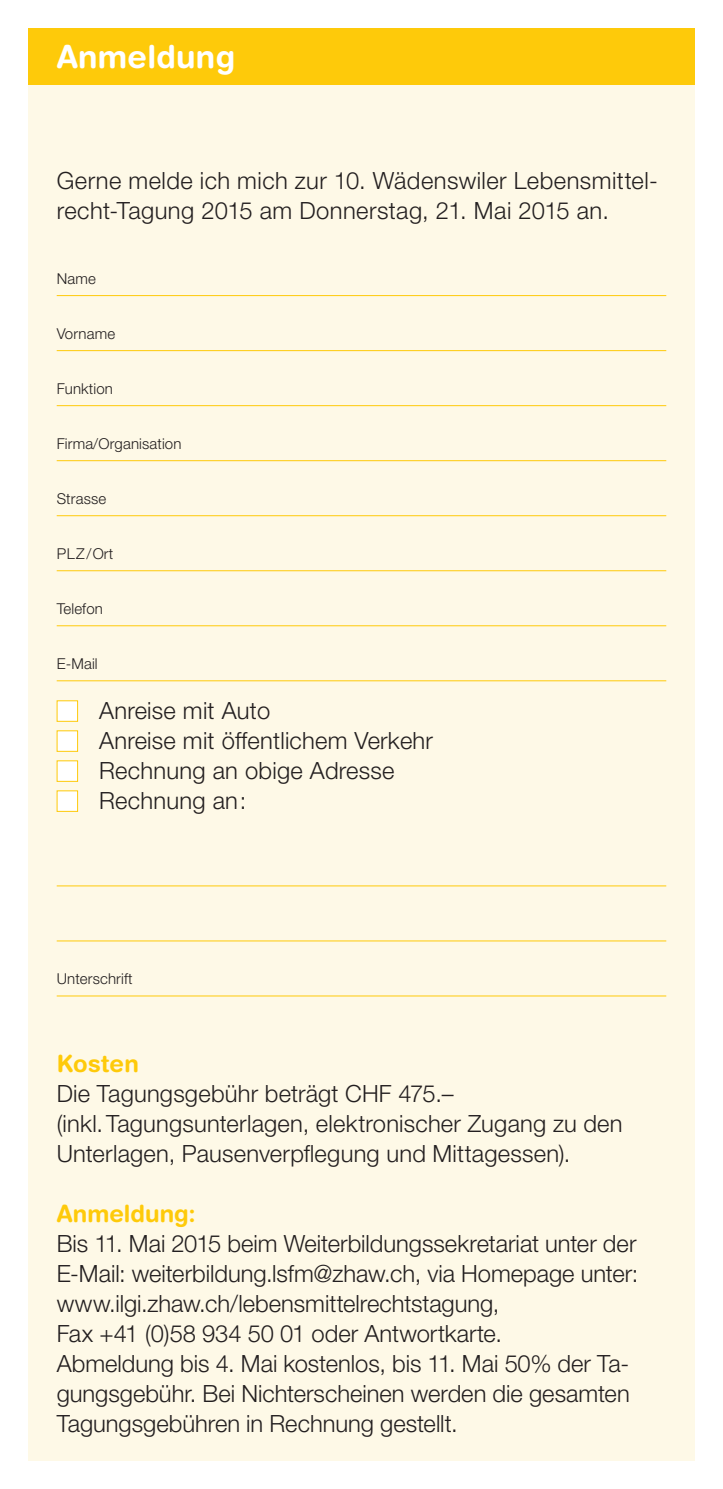
<style>
.page{position:relative;width:723px;height:1489px;background:#fff}
.page>*{position:absolute;margin:0;border:0;box-sizing:border-box;transform-origin:0 0}
._08_titel_weiss{font:700 31.75px "Helvetica Rounded LT Std";letter-spacing:.01em;color:#fff}
.t1{font:300 23.75px/30px "Helvetica Neue LT Pro";letter-spacing:.005em;color:#231f20}
.t2{font:700 23.75px "Helvetica Rounded LT Std";letter-spacing:.005em;color:#feca0a}
.t3{font:300 15px "Helvetica Neue LT Pro";letter-spacing:.01em;color:#231f20}
</style>
<div class="page">
<div style="left:28px;top:28px;width:666px;height:1432px;background:#fef9e7"></div>
<div style="left:28px;top:28px;width:666px;height:57px;background:#feca0a"></div>
<hr style="left:57px;top:295px;width:609px;height:1px;background:#feca0a">
<hr style="left:57px;top:350px;width:609px;height:1px;background:#feca0a">
<hr style="left:57px;top:405px;width:609px;height:1px;background:#feca0a">
<hr style="left:57px;top:460px;width:609px;height:1px;background:#feca0a">
<hr style="left:57px;top:515px;width:609px;height:1px;background:#feca0a">
<hr style="left:57px;top:570px;width:609px;height:1px;background:#feca0a">
<hr style="left:57px;top:625px;width:609px;height:1px;background:#feca0a">
<hr style="left:57px;top:680px;width:609px;height:1px;background:#feca0a">
<hr style="left:57px;top:885px;width:609px;height:1px;background:#feca0a">
<hr style="left:57px;top:940px;width:609px;height:1px;background:#feca0a">
<hr style="left:57px;top:995px;width:609px;height:1px;background:#feca0a">
<div style="left:57px;top:730px;width:21px;height:21px;background:#fff"></div>
<div style="left:57px;top:760px;width:21px;height:21px;background:#fff"></div>
<div style="left:57px;top:790px;width:21px;height:21px;background:#fff"></div>
<div style="left:57px;top:700px;width:21px;height:21px;background:#fff"></div>
<p class="_08_titel_weiss" style="left:57px;top:38px;width:180px">Anmeldung</p>
<p class="t1" style="left:57px;top:165px;width:603px">Gerne melde ich mich zur 10. Wädenswiler Lebensmittel&shy;recht-Tagung 2015 am Donnerstag, 21. Mai 2015 an.</p>
<p class="t3" style="left:57px;top:269px;width:41px">Name</p>
<p class="t3" style="left:57px;top:324px;width:60px">Vorname</p>
<p class="t3" style="left:57px;top:379px;width:58px">Funktion</p>
<p class="t3" style="left:57px;top:434px;width:126px">Firma/Organisation</p>
<p class="t3" style="left:57px;top:489px;width:51px">Strasse</p>
<p class="t3" style="left:57px;top:544px;width:58px">PLZ/Ort</p>
<p class="t3" style="left:57px;top:599px;width:48px">Telefon</p>
<p class="t3" style="left:57px;top:654px;width:43px">E-Mail</p>
<p class="t1" style="left:99px;top:695px;width:173px">Anreise mit Auto</p>
<p class="t1" style="left:99px;top:725px;width:335px">Anreise mit öffentlichem Verkehr</p>
<p class="t1" style="left:99px;top:755px;width:297px">Rechnung an obige Adresse</p>
<p class="t1" style="left:99px;top:785px;width:149px">Rechnung an:</p>
<p class="t3" style="left:57px;top:969px;width:77px">Unterschrift</p>
<p class="t2" style="left:57px;top:1049px;width:84px">Kosten</p>
<p class="t1" style="left:57px;top:1078px;width:398px">Die Tagungsgebühr beträgt CHF 475.–</p>
<p class="t1" style="left:57px;top:1108px;width:567px">(inkl.Tagungsunterlagen, elektronischer Zugang zu den<br>Unterlagen, Pausenverpflegung und Mittagessen).</p>
<p class="t2" style="left:57px;top:1199px;width:141px">Anmeldung:</p>
<p class="t1" style="left:57px;top:1228px;width:583px">Bis 11. Mai 2015 beim Weiterbildungssekretariat unter der<br>E-Mail: weiterbildung.lsfm@zhaw.ch, via Homepage unter:</p>
<p class="t1" style="left:57px;top:1288px;width:444px">www.ilgi.zhaw.ch/lebensmittelrechtstagung,</p>
<p class="t1" style="left:57px;top:1318px;width:574px">Fax +41 (0)58 934 50 01 oder Antwortkarte.<br>Abmeldung bis 4. Mai kostenlos, bis 11. Mai 50% der Ta&shy;gungsgebühr. Bei Nichterscheinen werden die gesamten Tagungsgebühren in Rechnung gestellt.</p>
</div>
